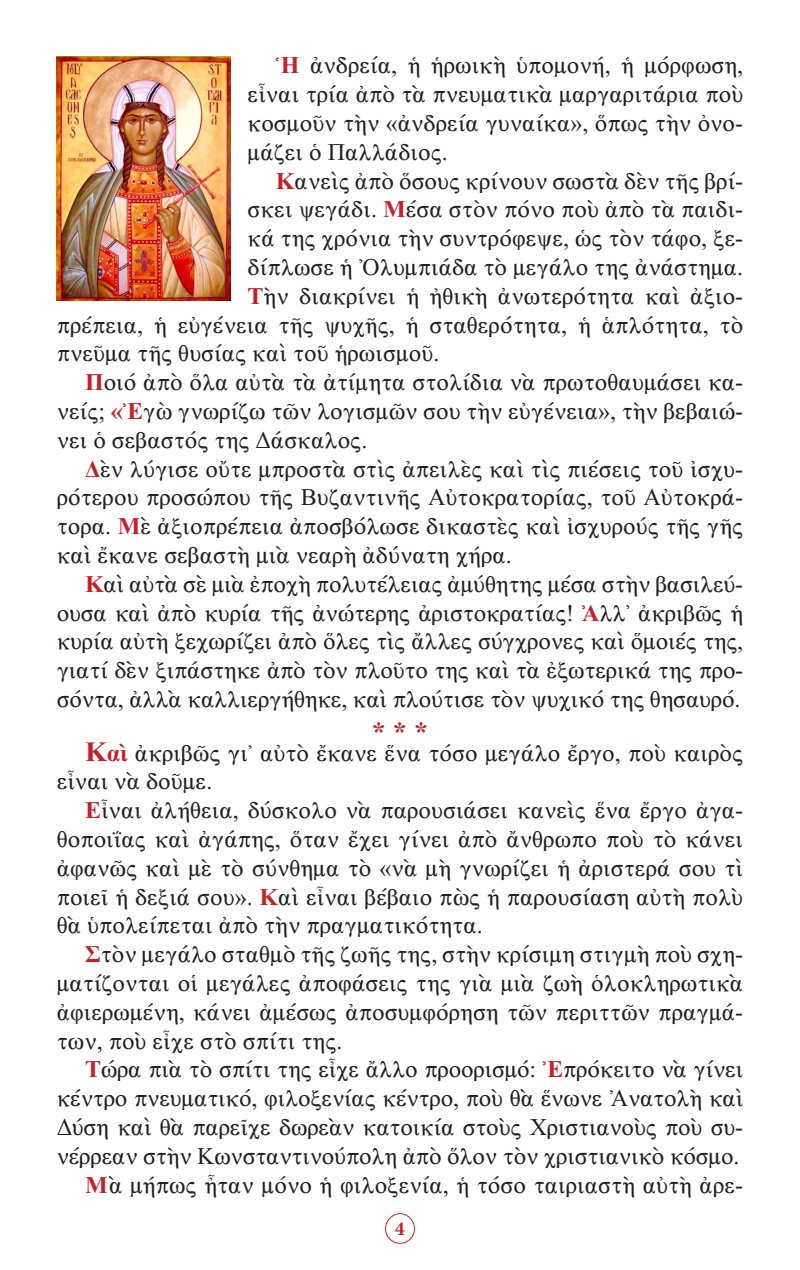
<style>
.page{position:relative;width:800px;height:1270px;background:#fff}
.page>*{position:absolute;margin:0;border:0;box-sizing:border-box;transform-origin:0 0}
.Asteriskoi{font:28px "CTOS New Times Bold Test 1";color:#c62026}
.t1{font:24px/28.8px "CTOS New Times Roman Test 1";color:#231f20;text-align:justify}
.t2{font:700 20px "Minion Pro";color:#c62026}
.s1{font-family:"CTOS New Times Bold Test 1";color:#c62026}
.s2{font-family:"CTOS New Times Bold Test 1";font-size:28px;color:#c62026}
</style>
<div class="page">
<div style="left:385px;top:1213px;width:30px;height:31px;border:1px solid #c62026;border-radius:50%"></div>
<img style="left:57px;top:57px;width:174px;height:244px">
<p class="t1" style="left:248px;top:51px;width:497px;text-indent:28px"><span class="s1">Ἡ</span> ἀνδρεία, ἡ ἡρωικὴ ὑπομονή, ἡ μόρφωση, εἶναι τρία ἀπὸ τὰ πνευματικὰ μαργαριτάρια ποὺ κοσμοῦν τὴν «ἀνδρεία γυναίκα», ὅπως τὴν ὀνο&shy;μάζει ὁ Παλλάδιος.</p>
<p class="t1" style="left:248px;top:166px;width:497px;text-indent:28px"><span class="s1">Κ</span>ανεὶς ἀπὸ ὅσους κρίνουν σωστὰ δὲν τῆς βρί&shy;σκει ψεγάδι. <span class="s1">Μ</span>έσα στὸν πόνο ποὺ ἀπὸ τὰ παιδι&shy;κά της χρόνια τὴν συντρόφεψε, ὡς τὸν τάφο, ξε&shy;δίπλωσε ἡ Ὀλυμπιάδα τὸ μεγάλο της ἀνάστημα.<br><span class="s1">Τ</span>ὴν διακρίνει ἡ ἠθικὴ ἀνωτερότητα καὶ ἀξιο-</p>
<p class="t1" style="left:57px;top:310px;width:688px">πρέπεια, ἡ εὐγένεια τῆς ψυχῆς, ἡ σταθερότητα, ἡ ἁπλότητα, τὸ πνεῦμα τῆς θυσίας καὶ τοῦ ἡρωισμοῦ.</p>
<p class="t1" style="left:57px;top:368px;width:688px;text-indent:28px"><span class="s1">Π</span>οιό ἀπὸ ὅλα αὐτὰ τὰ ἀτίμητα στολίδια νὰ πρωτοθαυμάσει κα&shy;νείς; <span class="s1">«Ἐ</span>γὼ γνωρίζω τῶν λογισμῶν σου τὴν εὐγένεια», τὴν βεβαιώ&shy;νει ὁ σεβαστός της Δάσκαλος.</p>
<p class="t1" style="left:57px;top:454px;width:688px;text-indent:28px"><span class="s1">Δ</span>ὲν λύγισε οὔτε μπροστὰ στὶς ἀπειλὲς καὶ τὶς πιέσεις τοῦ ἰσχυ&shy;ρότερου προσώπου τῆς Βυζαντινῆς Αὐτοκρατορίας, τοῦ Αὐτοκρά&shy;τορα. <span class="s1">Μ</span>ὲ ἀξιοπρέπεια ἀποσβόλωσε δικαστὲς καὶ ἰσχυρούς τῆς γῆς καὶ ἔκανε σεβαστὴ μιὰ νεαρὴ ἀδύνατη χήρα.</p>
<p class="t1" style="left:57px;top:569px;width:688px;text-indent:28px"><span class="s1">Κ</span>αὶ αὐτὰ σὲ μιὰ ἐποχὴ πολυτέλειας ἀμύθητης μέσα στὴν βασιλεύ&shy;ουσα καὶ ἀπὸ κυρία τῆς ἀνώτερης ἀριστοκρατίας! <span class="s1">Ἀ</span>λλ᾿ ἀκριβῶς ἡ κυρία αὐτὴ ξεχωρίζει ἀπὸ ὅλες τὶς ἄλλες σύγχρονες καὶ ὅμοιές της, γιατί δὲν ξιπάστηκε ἀπὸ τὸν πλοῦτο της καὶ τὰ ἐξωτερικά της προ&shy;σόντα, ἀλλὰ καλλιεργήθηκε, καὶ πλούτισε τὸν ψυχικό της θησαυρό.</p>
<p class="Asteriskoi" style="left:372px;top:716px;width:57px">* * *</p>
<p class="t1" style="left:57px;top:738px;width:688px;text-indent:28px"><span class="s2">Κ</span><span class="s1">αὶ</span> ἀκριβῶς γι᾿ αὐτὸ ἔκανε ἕνα τόσο μεγάλο ἔργο, ποὺ καιρὸς εἶναι νὰ δοῦμε.</p>
<p class="t1" style="left:57px;top:796px;width:688px;text-indent:28px"><span class="s1">Ε</span>ἶναι ἀλήθεια, δύσκολο νὰ παρουσιάσει κανεὶς ἕνα ἔργο ἀγα&shy;θοποιΐας καὶ ἀγάπης, ὅταν ἔχει γίνει ἀπὸ ἄνθρωπο ποὺ τὸ κάνει ἀφανῶς καὶ μὲ τὸ σύνθημα τὸ «νὰ μὴ γνωρίζει ἡ ἀριστερά σου τὶ ποιεῖ ἡ δεξιά σου». <span class="s1">Κ</span>αὶ εἶναι βέβαιο πὼς ἡ παρουσίαση αὐτὴ πολὺ θὰ ὑπολείπεται ἀπὸ τὴν πραγματικότητα.</p>
<p class="t1" style="left:57px;top:940px;width:688px;text-indent:28px"><span class="s1">Σ</span>τὸν μεγάλο σταθμὸ τῆς ζωῆς της, στὴν κρίσιμη στιγμὴ ποὺ σχη&shy;ματίζονται οἱ μεγάλες ἀποφάσεις της γιὰ μιὰ ζωὴ ὁλοκληρωτικὰ ἀφιερωμένη, κάνει ἀμέσως ἀποσυμφόρηση τῶν περιττῶν πραγμά&shy;των, ποὺ εἶχε στὸ σπίτι της.</p>
<p class="t1" style="left:57px;top:1055px;width:688px;text-indent:28px"><span class="s1">Τ</span>ώρα πιὰ τὸ σπίτι της εἶχε ἄλλο προορισμό: <span class="s1">Ἐ</span>πρόκειτο νὰ γίνει κέντρο πνευματικό, φιλοξενίας κέντρο, ποὺ θὰ ἕνωνε Ἀνατολὴ καὶ Δύση καὶ θὰ παρεῖχε δωρεὰν κατοικία στοὺς Χριστιανοὺς ποὺ συ&shy;νέρρεαν στὴν Κωνσταντινούπολη ἀπὸ ὅλον τὸν χριστιανικὸ κόσμο.</p>
<p class="t1" style="left:85px;top:1170px;width:660px"><span class="s1">Μ</span>ὰ μήπως ἦταν μόνο ἡ φιλοξενία, ἡ τόσο ταιριαστὴ αὐτὴ ἀρε-</p>
<p class="t2" style="left:395px;top:1215px;width:11px">4</p>
</div>
